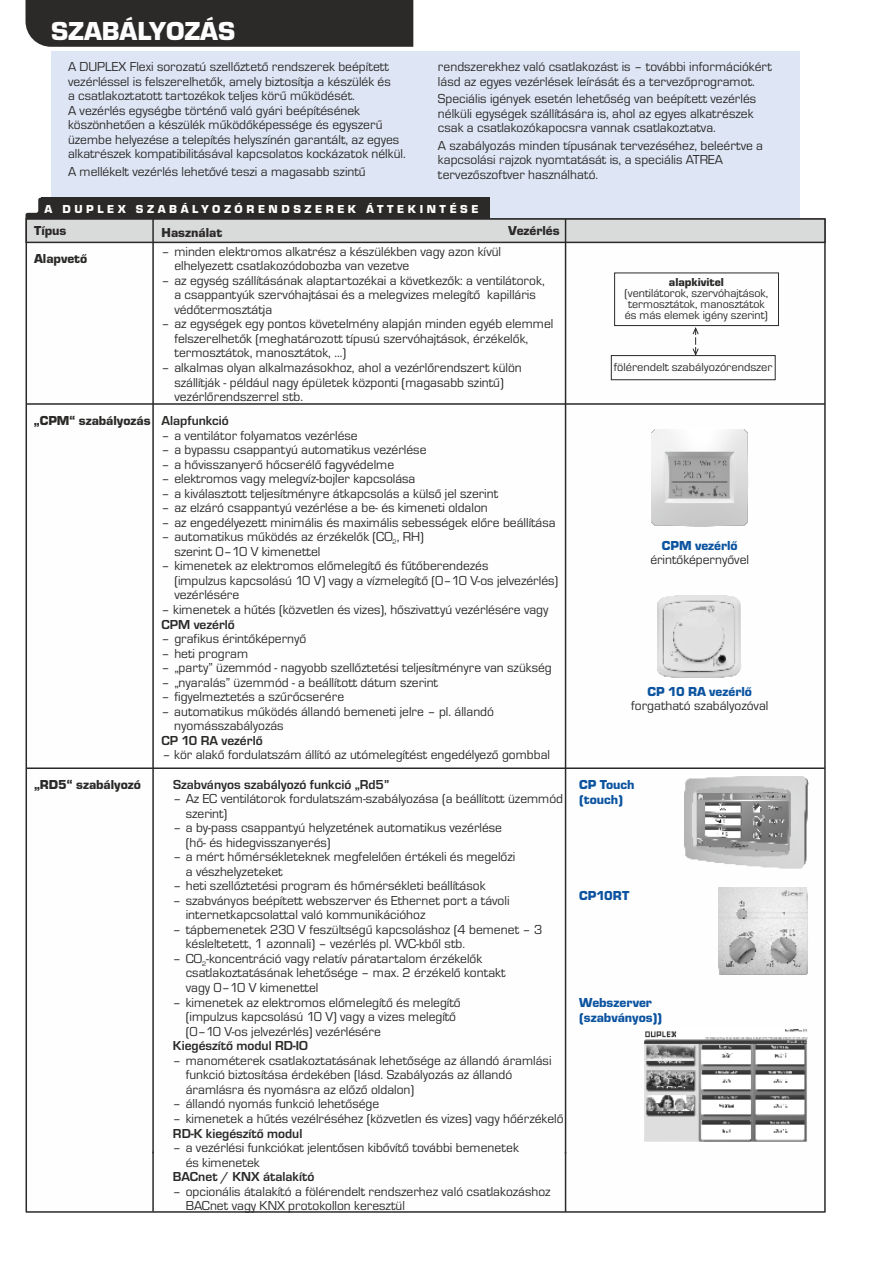
<style>
.page{position:relative;width:893px;height:1263px;background:#fff}
.page>*{position:absolute;margin:0;border:0;box-sizing:border-box;transform-origin:0 0}
.t1{font:27px "Eurostile TEE Blac";color:#fefefe}
.t2{font:13.5px/14.5px "Eurostile TEE";color:#2b2a29}
.t3{font:700 13.5px "Eurostile TEE";color:#2b2a29}
.t4{font:13.5px/14.9px "Eurostile TEE Blac";color:#0c54a0}
.t5{font:13.5px "Eurostile TEE Blac";color:#2b2a29}
.t6{font:12px/10.9px "Eurostile TEE";color:#2b2a29}
.t7{font:12px "Eurostile TEE Blac";letter-spacing:.3em;color:#fefefe}
.t8{font:12px "Eurostile TEE Blac";color:#2b2a29}
.t9{font:6.75px "Eurostile TEE";color:#2b2a29}
</style>
<div class="page">
<div style="left:51px;top:51px;width:748px;height:1161px;background:#dee6f5"></div>
<div style="left:26px;top:0;width:387px;height:47px;background:#2b2a29"></div>
<div style="left:25px;top:244px;width:801px;height:969px;background:#fefefe"></div>
<svg style="left:25px;top:198px;width:801px;height:46px"></svg>
<div style="left:42px;top:198px;width:448px;height:21px;background:#2b2a29"></div>
<hr style="left:152px;top:219px;width:2px;height:934px;background:#2b2a29">
<hr style="left:565px;top:219px;width:1px;height:934px;background:#2b2a29">
<hr style="left:26px;top:403px;width:799px;height:2px;background:#2b2a29">
<svg style="left:611px;top:273px;width:168px;height:107px;background:#f4f4f4"></svg>
<img style="left:685px;top:777px;width:123px;height:93px">
<img style="left:697px;top:793px;width:92px;height:60px">
<img style="left:643px;top:1028px;width:165px;height:116px">
<img style="left:719px;top:888px;width:89px;height:87px">
<img style="left:651px;top:430px;width:97px;height:97px">
<img style="left:658px;top:595px;width:83px;height:83px">
<hr style="left:26px;top:767px;width:799px;height:2px;background:#2b2a29">
<hr style="left:565px;top:1152px;width:1px;height:60px;background:#2b2a29">
<hr style="left:152px;top:1152px;width:2px;height:59px;background:#2b2a29">
<h1 class="t1" style="left:51px;top:22px;width:186px">SZABÁLYOZÁS</h1>
<p class="t2" style="left:68px;top:61px;width:339px">A DUPLEX Flexi sorozatú szellőztető rendszerek beépített vezérléssel is felszerelhetők, amely biztosítja a készülék és<br>a csatlakoztatott tartozékok teljes körű működését.<br>A vezérlés egységbe történő való gyári beépítésének köszönhetően a készülék működőképessége és egyszerű üzembe helyezése a telepítés helyszínén garantált, az egyes alkatrészek kompatibilitásával kapcsolatos kockázatok nélkül.</p>
<p class="t2" style="left:68px;top:165px;width:299px">A mellékelt vezérlés lehetővé teszi a magasabb szintű</p>
<p class="t2" style="left:438px;top:61px;width:335px">rendszerekhez való csatlakozást is – további információkért lásd az egyes vezérlések leírását és a tervezőprogramot.</p>
<p class="t2" style="left:438px;top:93px;width:320px">Speciális igények esetén lehetőség van beépített vezérlés nélküli egységek szállítására is, ahol az egyes alkatrészek csak a csatlakozókapocsra vannak csatlakoztatva.</p>
<p class="t2" style="left:438px;top:139px;width:327px">A szabályozás minden típusának tervezéséhez, beleértve a kapcsolási rajzok nyomtatását is, a speciális ATREA tervezőszoftver használható.</p>
<p class="t7" style="left:45px;top:205px;width:435px">A DUPLEX SZABÁLYOZÓRENDSZEREK ÁTTEKINTÉSE</p>
<p class="t5" style="left:34px;top:226px;width:34px">Típus</p>
<p class="t5" style="left:162px;top:228px;width:62px">Használat</p>
<p class="t5" style="left:508px;top:226px;width:53px">Vezérlés</p>
<p class="t5" style="left:34px;top:254px;width:55px">Alapvető</p>
<p class="t2" style="left:174px;top:245px;width:328px;text-indent:-13px">– minden elektromos alkatrész a készülékben vagy azon kívül elhelyezett csatlakozódobozba van vezetve</p>
<p class="t2" style="left:174px;top:274px;width:372px;text-indent:-13px">– az egység szállításának alaptartozékai a következők: a ventilátorok, a csappantyúk szervóhajtásai és a melegvizes melegítő kapilláris védőtermosztátja</p>
<p class="t2" style="left:174px;top:318px;width:381px;text-indent:-13px">– az egységek egy pontos követelmény alapján minden egyéb elemmel felszerelhetők (meghatározott típusú szervóhajtások, érzékelők, termosztátok, manosztátok, ...)</p>
<p class="t2" style="left:174px;top:362px;width:349px;text-indent:-13px">– alkalmas olyan alkalmazásokhoz, ahol a vezérlőrendszert külön szállítják - például nagy épületek központi (magasabb szintű) vezérlőrendszerrel stb.</p>
<p class="t6" style="left:614px;top:362px;width:160px">fölérendelt szabályozórendszer</p>
<p class="t8" style="left:669px;top:278px;width:57px">alapkivitel</p>
<p class="t6" style="left:625px;top:288px;width:145px">(ventilátorok, szervóhajtások, termosztátok, manosztátok és más elemek igény szerint)</p>
<p class="t5" style="left:34px;top:416px;width:118px">„CPM“ szabályozás</p>
<p class="t3" style="left:162px;top:416px;width:69px">Alapfunkció</p>
<p class="t2" style="left:162px;top:429px;width:198px">– a ventilátor folyamatos vezérlése</p>
<p class="t2" style="left:162px;top:444px;width:266px">– a bypassu csappantyú automatikus vezérlése</p>
<p class="t2" style="left:162px;top:458px;width:234px">– a hővisszanyerő hőcserélő fagyvédelme</p>
<p class="t2" style="left:162px;top:473px;width:255px">– elektromos vagy melegvíz-bojler kapcsolása</p>
<p class="t2" style="left:162px;top:487px;width:338px">– a kiválasztott teljesítményre átkapcsolás a külső jel szerint</p>
<p class="t2" style="left:162px;top:502px;width:328px">– az elzáró csappantyú vezérlése a be- és kimeneti oldalon</p>
<p class="t2" style="left:162px;top:516px;width:396px">– az engedélyezett minimális és maximális sebességek előre beállítása</p>
<p class="t2" style="left:162px;top:531px;width:264px">– automatikus működés az érzékelők (CO , RH)</p>
<p class="t9" style="left:393px;top:539px;width:6px">2</p>
<p class="t2" style="left:174px;top:545px;width:148px">szerint 0–10 V kimenettel</p>
<p class="t2" style="left:174px;top:560px;width:385px;text-indent:-13px">– kimenetek az elektromos előmelegítő és fűtőberendezés<br>(impulzus kapcsolású 10 V) vagy a vízmelegítő (0–10 V-os jelvezérlés) vezérlésére</p>
<p class="t2" style="left:162px;top:603px;width:388px">– kimenetek a hűtés (közvetlen és vizes), hőszivattyú vezérlésére vagy</p>
<p class="t3" style="left:162px;top:619px;width:75px">CPM vezérlő</p>
<p class="t2" style="left:162px;top:633px;width:146px">– grafikus érintőképernyő</p>
<p class="t2" style="left:162px;top:647px;width:88px">– heti program</p>
<p class="t2" style="left:162px;top:662px;width:392px">– „party” üzemmód - nagyobb szellőztetési teljesítményre van szükség</p>
<p class="t2" style="left:162px;top:676px;width:278px">– „nyaralás” üzemmód - a beállított dátum szerint</p>
<p class="t2" style="left:162px;top:691px;width:184px">– figyelmeztetés a szűrőcserére</p>
<p class="t2" style="left:174px;top:705px;width:321px;text-indent:-13px">– automatikus működés állandó bemeneti jelre – pl. állandó nyomásszabályozás</p>
<p class="t3" style="left:162px;top:736px;width:103px">CP 10 RA vezérlő</p>
<p class="t2" style="left:162px;top:749px;width:389px">– kör alakő fordulatszám állító az utómelegítést engedélyező gombbal</p>
<p class="t5" style="left:34px;top:780px;width:108px">„RD5“ szabályozó</p>
<p class="t3" style="left:173px;top:780px;width:218px">Szabványos szabályozó funkció „Rd5”</p>
<p class="t2" style="left:186px;top:793px;width:379px;text-indent:-13px">– Az EC ventilátorok fordulatszám-szabályozása (a beállított üzemmód szerint)</p>
<p class="t2" style="left:186px;top:822px;width:318px;text-indent:-13px">– a by-pass csappantyú helyzetének automatikus vezérlése (hő- és hidegvisszanyerés)</p>
<p class="t2" style="left:186px;top:851px;width:331px;text-indent:-13px">– a mért hőmérsékleteknek megfelelően értékeli és megelőzi a vészhelyzeteket</p>
<p class="t2" style="left:173px;top:880px;width:314px">– heti szellőztetési program és hőmérsékleti beállítások</p>
<p class="t2" style="left:186px;top:894px;width:325px;text-indent:-13px">– szabványos beépített webszerver és Ethernet port a távoli internetkapcsolattal való kommunikációhoz</p>
<p class="t2" style="left:186px;top:923px;width:358px;text-indent:-13px">– tápbemenetek 230 V feszültségű kapcsoláshoz (4 bemenet – 3 késleltetett, 1 azonnali) – vezérlés pl. WC-kből stb.</p>
<p class="t2" style="left:173px;top:952px;width:311px">– CO -koncentráció vagy relatív páratartalom érzékelők</p>
<p class="t9" style="left:202px;top:961px;width:6px">2</p>
<p class="t2" style="left:186px;top:967px;width:321px">csatlakoztatásának lehetősége – max. 2 érzékelő kontakt vagy 0–10 V kimenettel</p>
<p class="t2" style="left:186px;top:996px;width:276px;text-indent:-13px">– kimenetek az elektromos előmelegítő és melegítő (impulzus kapcsolású 10 V) vagy a vizes melegítő (0–10 V-os jelvezérlés) vezérlésére</p>
<p class="t3" style="left:173px;top:1041px;width:137px">Kiegészítő modul RD-IO</p>
<p class="t2" style="left:186px;top:1054px;width:367px;text-indent:-13px">– manométerek csatlakoztatásának lehetősége az állandó áramlási funkció biztosítása érdekében (lásd. Szabályozás az állandó áramlásra és nyomásra az előző oldalon)</p>
<p class="t2" style="left:173px;top:1098px;width:208px">– állandó nyomás funkció lehetősége</p>
<p class="t2" style="left:173px;top:1112px;width:392px">– kimenetek a hűtés vezélréséhez (közvetlen és vizes) vagy hőérzékelő</p>
<p class="t3" style="left:173px;top:1128px;width:131px">RD-K kiegészítő modul</p>
<p class="t2" style="left:186px;top:1141px;width:335px;text-indent:-13px">– a vezérlési funkciókat jelentősen kibővítő további bemenetek és kimenetek</p>
<p class="t3" style="left:173px;top:1172px;width:143px">BACnet / KNX átalakító</p>
<p class="t2" style="left:186px;top:1185px;width:366px;text-indent:-13px">– opcionális átalakító a fölérendelt rendszerhez való csatlakozáshoz<br>BACnet vagy KNX protokollon keresztül</p>
<p class="t4" style="left:662px;top:539px;width:77px">CPM vezérlő</p>
<p class="t2" style="left:650px;top:554px;width:100px">érintőképernyővel</p>
<p class="t4" style="left:648px;top:685px;width:106px">CP 10 RA vezérlő</p>
<p class="t2" style="left:631px;top:700px;width:139px">forgatható szabályozóval</p>
<p class="t4" style="left:579px;top:778px;width:57px">CP Touch (touch)</p>
<p class="t4" style="left:579px;top:889px;width:52px">CP10RT</p>
<p class="t4" style="left:579px;top:996px;width:84px">Webszerver (szabványos))</p>
</div>
